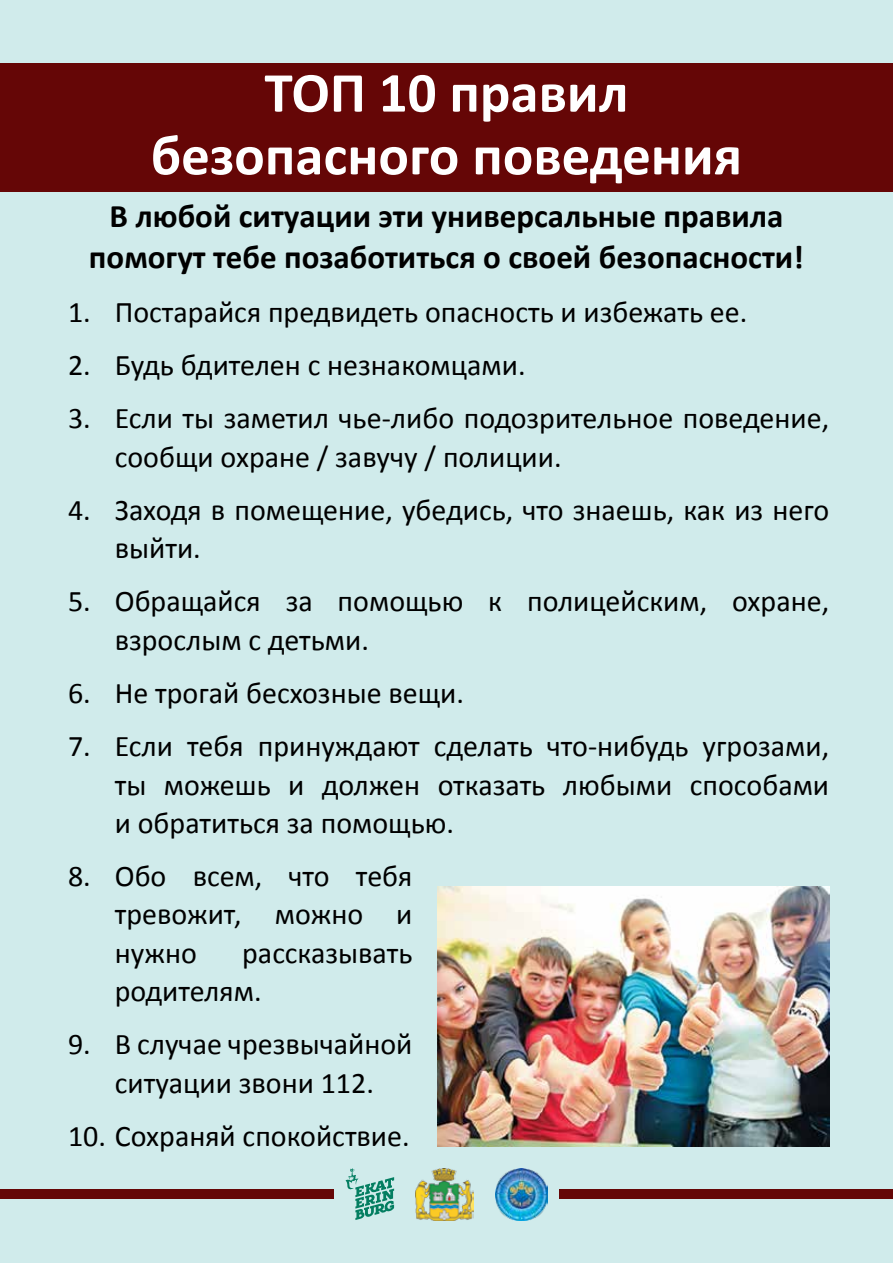
<style>
.page{position:relative;width:893px;height:1263px;background:#d0ebeb}
.page>*{position:absolute;margin:0;border:0;box-sizing:border-box;transform-origin:0 0}
.t1{font:700 57px/62.7px "Calibri";color:#fff;text-align:center}
.t2{font:700 33px/41.5px "Calibri";color:#000;text-align:center}
.t3{font:30px/38.2px "Calibri";color:#000}
</style>
<div class="page">
<div style="left:0;top:64px;width:893px;height:128px;background:#650606"></div>
<div style="left:0;top:1189px;width:893px;height:10px;background:#650606"></div>
<div style="left:335px;top:1157px;width:224px;height:73px;background:#d0ebeb"></div>
<svg style="left:345px;top:1168px;width:49px;height:52px"></svg>
<img style="left:416px;top:1168px;width:58px;height:52px">
<img style="left:496px;top:1168px;width:51px;height:52px">
<img style="left:438px;top:887px;width:391px;height:259px">
<h1 class="t1" style="left:151px;top:61px;width:593px">ТОП 10 правил безопасного поведения</h1>
<p class="t2" style="left:89px;top:195px;width:717px">В любой ситуации эти универсальные правила помогут тебе позаботиться о своей безопасности!</p>
<p class="t3" style="left:68px;top:293px;width:681px">1. Постарайся предвидеть опасность и избежать ее.</p>
<p class="t3" style="left:68px;top:346px;width:459px">2. Будь бдителен с незнакомцами.</p>
<p class="t3" style="left:115px;top:399px;width:716px;text-indent:-47px">3. Если ты заметил чье-либо подозрительное поведение, сообщи охране / завучу / полиции.</p>
<p class="t3" style="left:115px;top:491px;width:716px;text-indent:-47px">4. Заходя в помещение, убедись, что знаешь, как из него выйти.</p>
<p class="t3" style="left:115px;top:582px;width:716px;text-indent:-47px">5. Обращайся за помощью к полицейским, охране, взрослым с детьми.</p>
<p class="t3" style="left:68px;top:674px;width:397px">6. Не трогай бесхозные вещи.</p>
<p class="t3" style="left:115px;top:727px;width:716px;text-align:justify;text-indent:-47px">7. Если тебя принуждают сделать что-нибудь угрозами, ты можешь и должен отказать любыми способами и обратиться за помощью.</p>
<p class="t3" style="left:115px;top:857px;width:299px;text-align:justify;text-indent:-47px">8. Обо всем, что тебя тревожит, можно и нужно</p>
<p class="t3" style="left:115px;top:934px;width:299px;text-indent:127px">рассказывать родителям.</p>
<p class="t3" style="left:68px;top:1025px;width:346px;text-align:center">9. В случае чрезвычайной ситуации звони 112.</p>
<p class="t3" style="left:68px;top:1117px;width:343px">10. Сохраняй спокойствие.</p>
</div>
